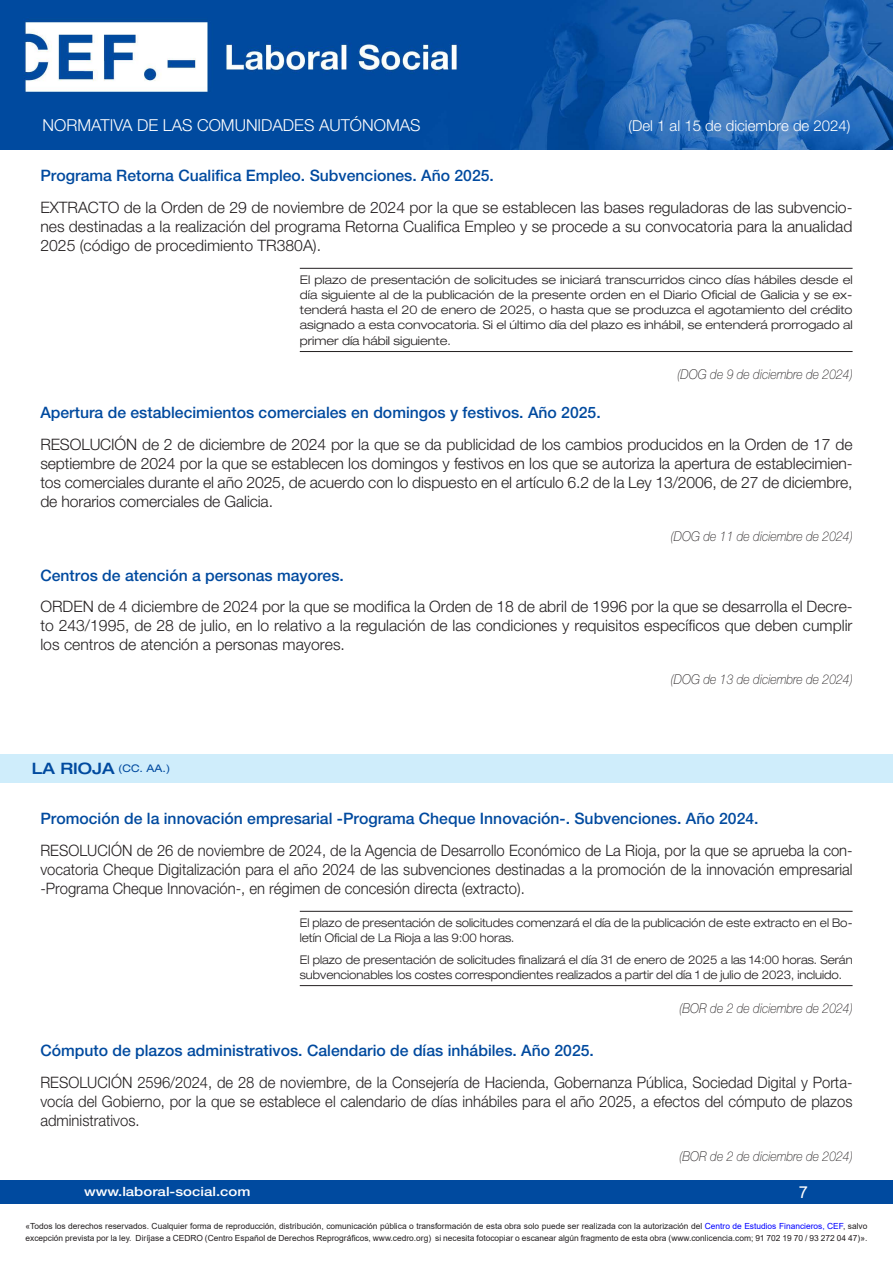
<style>
.page{position:relative;width:893px;height:1263px;background:#fff}
.page>*{position:absolute;margin:0;border:0;box-sizing:border-box;transform-origin:0 0}
.t1{font:300 16.5px "Helvetica Neue LT Std";color:#fff}
.t2{font:16.5px "Arial";color:#fff}
.Contenido{font:300 15.75px/19px "Helvetica Neue LT Std";color:#231f20;text-align:justify}
.Contenido-2{font:300 15.75px/19px "Helvetica Neue LT Std";color:#231f20;text-align:justify;scale:.94 1}
.Título-cabecera{font:500 15.75px "Helvetica Neue LT Std";color:#004a9f}
.t3{font:300 15px "Helvetica Neue LT Std";color:#fff}
.publicación{font:italic 100 13.5px "Helvetica Neue LT Std";color:#231f20;scale:.9 1}
.t4{font:500 12.75px "Helvetica Neue LT Std";color:#fff;scale:1.18 1}
.Plazo{font:300 expanded 12px/15.3px "Helvetica Neue LT Std";color:#231f20;text-align:justify}
.a__plazo_-_cierre{font:300 expanded 12px/15.3px "Helvetica Neue LT Std";color:#231f20;scale:.92 1}
.plazo_sin_filete_inf{font:300 expanded 12px/15.3px "Helvetica Neue LT Std";color:#231f20;scale:.92 1}
.Comunidades_division{font:expanded 10.5px "Helvetica Neue LT Std";color:#004a9f}
.t5{font:8.4px/12px "Arial";color:#231f20}
.s1{font-weight:500;font-size:15.75px}
.s2{color:#00f}
</style>
<div class="page">
<div style="left:0;top:1180px;width:893px;height:23px;background:#004a9f"></div>
<img style="left:0;top:0;width:893px;height:149px">
<hr style="left:300px;top:268px;width:553px;height:1px;background:#231f20">
<hr style="left:300px;top:351px;width:553px;height:1px;background:#231f20">
<hr style="left:300px;top:911px;width:553px;height:1px;background:#231f20">
<hr style="left:300px;top:985px;width:553px;height:1px;background:#231f20">
<div style="left:0;top:754px;width:893px;height:28px;background:#cfedfb"></div>
<p class="t1" style="left:43px;top:115px;width:379px">NORMATIVA DE LAS COMUNIDADES AUTÓNOMAS</p>
<p class="t3" style="left:628px;top:117px;width:224px">(Del 1 al 15 de diciembre de 2024)</p>
<p class="Título-cabecera" style="left:40px;top:166px;width:455px">Programa Retorna Cualifica Empleo. Subvenciones. Año 2025.</p>
<p class="Contenido" style="left:40px;top:198px;width:814px">EXTRACTO de la Orden de 29 de noviembre de 2024 por la que se establecen las bases reguladoras de las subvencio&shy;nes destinadas a la realización del programa Retorna Cualifica Empleo y se procede a su convocatoria para la anualidad 2025 (código de procedimiento TR380A).</p>
<p class="Plazo" style="left:300px;top:271px;width:554px">El plazo de presentación de solicitudes se iniciará transcurridos cinco días hábiles desde el día siguiente al de la publicación de la presente orden en el Diario Oficial de Galicia y se ex&shy;tenderá hasta el 20 de enero de 2025, o hasta que se produzca el agotamiento del crédito asignado a esta convocatoria. Si el último día del plazo es inhábil, se entenderá prorrogado al primer día hábil siguiente.</p>
<p class="publicación" style="left:678px;top:366px;width:196px">(DOG de 9 de diciembre de 2024)</p>
<p class="Título-cabecera" style="left:40px;top:403px;width:562px">Apertura de establecimientos comerciales en domingos y festivos. Año 2025.</p>
<p class="Contenido" style="left:40px;top:434px;width:814px">RESOLUCIÓN de 2 de diciembre de 2024 por la que se da publicidad de los cambios producidos en la Orden de 17 de septiembre de 2024 por la que se establecen los domingos y festivos en los que se autoriza la apertura de establecimien&shy;tos comerciales durante el año 2025, de acuerdo con lo dispuesto en el artículo 6.2 de la Ley 13/2006, de 27 de diciembre, de horarios comerciales de Galicia.</p>
<p class="publicación" style="left:671px;top:528px;width:203px">(DOG de 11 de diciembre de 2024)</p>
<p class="Título-cabecera" style="left:40px;top:565px;width:305px">Centros de atención a personas mayores.</p>
<p class="Contenido" style="left:40px;top:597px;width:814px">ORDEN de 4 diciembre de 2024 por la que se modifica la Orden de 18 de abril de 1996 por la que se desarrolla el Decre&shy;to 243/1995, de 28 de julio, en lo relativo a la regulación de las condiciones y requisitos específicos que deben cumplir los centros de atención a personas mayores.</p>
<p class="publicación" style="left:671px;top:672px;width:203px">(DOG de 13 de diciembre de 2024)</p>
<p class="Comunidades_division" style="left:32px;top:762px;width:140px"><span class="s1">LA RIOJA</span> (CC. AA.)</p>
<p class="Título-cabecera" style="left:40px;top:809px;width:720px">Promoción de la innovación empresarial -Programa Cheque Innovación-. Subvenciones. Año 2024.</p>
<p class="Contenido-2" style="left:40px;top:841px;width:865px">RESOLUCIÓN de 26 de noviembre de 2024, de la Agencia de Desarrollo Económico de La Rioja, por la que se aprueba la con&shy;vocatoria Cheque Digitalización para el año 2024 de las subvenciones destinadas a la promoción de la innovación empresarial -Programa Cheque Innovación-, en régimen de concesión directa (extracto).</p>
<p class="plazo_sin_filete_inf" style="left:300px;top:914px;width:602px">El plazo de presentación de solicitudes comenzará el día de la publicación de este extracto en el Bo&shy;letín Oficial de La Rioja a las 9:00 horas.</p>
<p class="a__plazo_-_cierre" style="left:300px;top:951px;width:602px">El plazo de presentación de solicitudes finalizará el día 31 de enero de 2025 a las 14:00 horas. Serán subvencionables los costes correspondientes realizados a partir del día 1 de julio de 2023, incluido.</p>
<p class="publicación" style="left:680px;top:1000px;width:194px">(BOR de 2 de diciembre de 2024)</p>
<p class="Título-cabecera" style="left:40px;top:1041px;width:555px">Cómputo de plazos administrativos. Calendario de días inhábiles. Año 2025.</p>
<p class="Contenido-2" style="left:40px;top:1073px;width:865px">RESOLUCIÓN 2596/2024, de 28 de noviembre, de la Consejería de Hacienda, Gobernanza Pública, Sociedad Digital y Porta&shy;vocía del Gobierno, por la que se establece el calendario de días inhábiles para el año 2025, a efectos del cómputo de plazos administrativos.</p>
<p class="publicación" style="left:680px;top:1148px;width:194px">(BOR de 2 de diciembre de 2024)</p>
<p class="t4" style="left:84px;top:1184px;width:143px">www.laboral-social.com</p>
<p class="t2" style="left:799px;top:1180px;width:11px">7</p>
<p class="t5" style="left:26px;top:1220px;width:843px">«Todos los derechos reservados. Cualquier forma de reproducción, distribución, comunicación pública o transformación de esta obra solo puede ser realizada con la autorización del <span class="s2">Centro de Estudios Financieros, CEF</span>, salvo excepción prevista por la ley. Diríjase a CEDRO (Centro Español de Derechos Reprográficos, www.cedro.org) si necesita fotocopiar o escanear algún fragmento de esta obra (www.conlicencia.com; 91 702 19 70 / 93 272 04 47)».</p>
</div>
